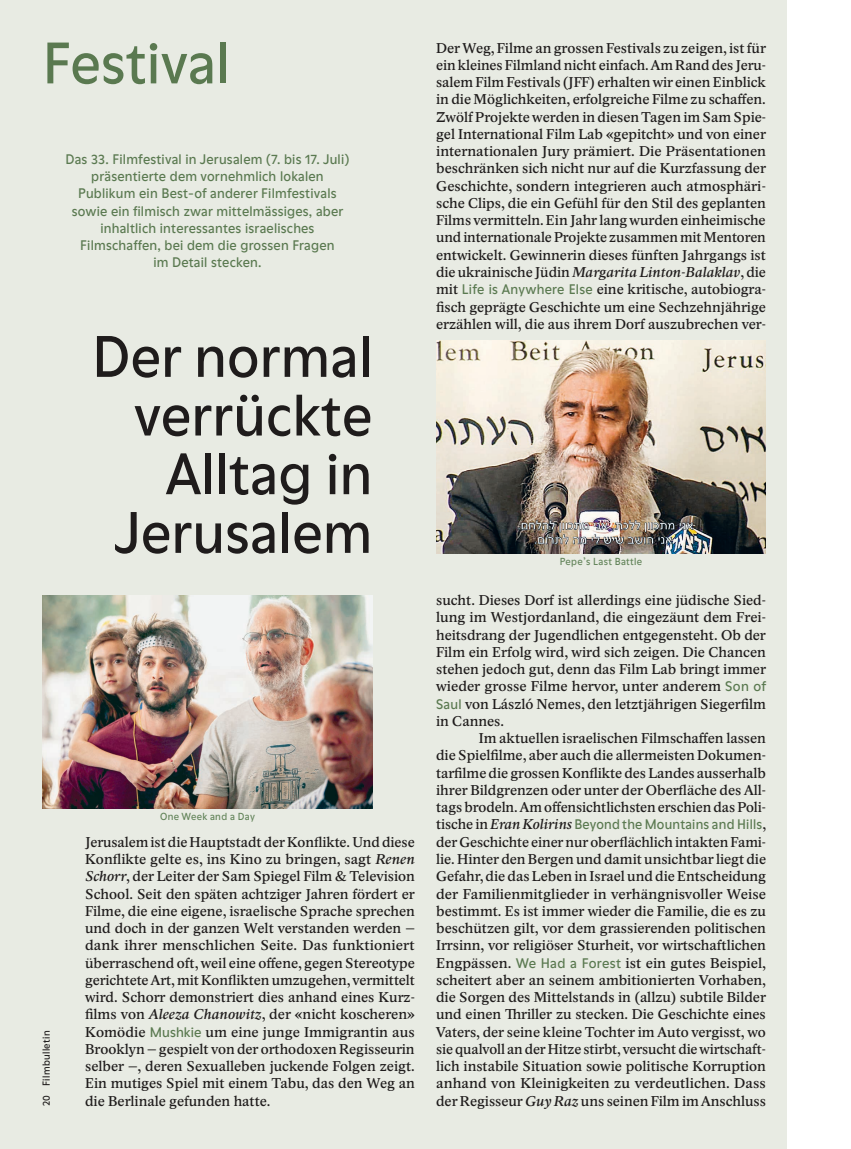
<style>
.page{position:relative;width:851px;height:1149px;background:#fff}
.page>*{position:absolute;margin:0;border:0;box-sizing:border-box;transform-origin:0 0}
.t1{font:60px/58.7px "RH Pluto";letter-spacing:.005em;color:#231f20;text-align:right}
.t2{font:60px "RH Pluto";letter-spacing:.005em;color:#63845a}
.t3{font:14.25px/17.2px "Academica";color:#231f20;text-align:justify}
.t4{font:14.25px/17.2px "RH Pluto";letter-spacing:.015em;color:#63845a;text-align:center}
.t5{font:10.5px "RH Pluto";letter-spacing:.03em;color:#63845a}
.t6{font:10.5px "RH Pluto";letter-spacing:.03em;color:#231f20}
.s1{font-style:italic}
.s2{font-family:"RH Pluto";color:#63845a}
.s3{font-family:"Academica"}
.s4{font-family:"Academica";color:#231f20}
.s5{font-family:"Academica";font-style:italic;color:#231f20}
</style>
<div class="page">
<div style="left:0;top:0;width:787px;height:1148px;background:#e8ebe3"></div>
<img style="left:436px;top:340px;width:329px;height:213px">
<img style="left:43px;top:595px;width:329px;height:213px">
<h1 class="t2" style="left:43px;top:22px;width:189px">Festival</h1>
<p class="t4" style="left:65px;top:150px;width:285px">Das 33. Filmfestival in Jerusalem (7. bis 17. Juli) präsentierte dem vornehmlich lokalen Publikum ein Best-of anderer Filmfestivals sowie ein filmisch zwar mittelmässiges, aber inhaltlich interessantes israelisches Filmschaffen, bei dem die grossen Fragen<br>im Detail stecken.</p>
<h1 class="t1" style="left:92px;top:325px;width:282px">Der normal verrückte<br>Alltag in<br>Jerusalem</h1>
<p class="t6" style="left:39px;top:1106px;width:77px;rotate:-90deg">20 Filmbulletin</p>
<p class="t5" style="left:160px;top:809px;width:96px">One Week and a Day</p>
<p class="t3" style="left:85px;top:833px;width:331px">Jerusalem ist die Hauptstadt der Konflikte. Und diese Konflikte gelte es, ins Kino zu bringen, sagt <span class="s1">Renen Schorr</span>, der Leiter der Sam Spiegel Film &amp; Television School. Seit den späten achtziger Jahren fördert er Filme, die eine eigene, israelische Sprache sprechen und doch in der ganzen Welt verstanden werden – dank ihrer menschlichen Seite. Das funktioniert überraschend oft, weil eine offene, gegen Stereotype gerichtete Art, mit Konflikten umzugehen, vermittelt wird. Schorr demonstriert dies anhand eines Kurz&shy;films von <span class="s1">Aleeza Chanowitz</span>, der «nicht koscheren» Komödie <span class="s2">Mushkie</span> um eine junge Immigrantin aus Brooklyn – gespielt von der orthodoxen Regisseurin selber –, deren Sexualleben juckende Folgen zeigt.<br>Ein mutiges Spiel mit einem Tabu, das den Weg an die Berlinale gefunden hatte.</p>
<p class="t3" style="left:436px;top:39px;width:331px">Der Weg, Filme an grossen Festivals zu zeigen, ist für ein kleines Filmland nicht einfach. Am Rand des Jeru&shy;salem Film Festivals (JFF) erhalten wir einen Einblick in die Möglichkeiten, erfolgreiche Filme zu schaffen.<br>Zwölf Projekte werden in diesen Tagen im Sam Spie&shy;gel International Film Lab «gepitcht» und von einer internationalen Jury prämiert. Die Präsentationen beschränken sich nicht nur auf die Kurzfassung der Geschichte, sondern integrieren auch atmosphäri&shy;sche Clips, die ein Gefühl für den Stil des geplanten Films vermitteln. Ein Jahr lang wurden einheimische und internationale Projekte zusammen mit Mentoren entwickelt. Gewinnerin dieses fünften Jahrgangs ist die ukrainische Jüdin <span class="s1">Margarita Linton-Balaklav</span>, die mit <span class="s2">Life is Anywhere Else</span> eine kritische, autobiogra&shy;fisch geprägte Geschichte um eine Sechzehnjährige erzählen will, die aus ihrem Dorf auszubrechen ver-</p>
<p class="t5" style="left:559px;top:554px;width:84px">Pepe<span class="s3">’</span>s Last Battle</p>
<p class="t3" style="left:436px;top:591px;width:331px">sucht. Dieses Dorf ist allerdings eine jüdische Sied&shy;lung im Westjordanland, die eingezäunt dem Frei&shy;heitsdrang der Jugendlichen entgegensteht. Ob der Film ein Erfolg wird, wird sich zeigen. Die Chancen stehen jedoch gut, denn das Film Lab bringt immer wieder grosse Filme hervor, unter anderem <span class="s2">Son of Saul</span> von László Nemes, den letztjährigen Siegerfilm in Cannes.</p>
<p class="t3" style="left:436px;top:729px;width:331px;text-indent:43px">Im aktuellen israelischen Filmschaffen lassen die Spielfilme, aber auch die allermeisten Dokumen&shy;tarfilme die grossen Konflikte des Landes ausserhalb ihrer Bildgrenzen oder unter der Oberfläche des All&shy;tags brodeln. Am offensichtlichsten erschien das Poli-</p>
<p class="t4" style="left:436px;top:815px;width:331px"><span class="s4">tische in</span> <span class="s5">Eran Kolirins</span> Beyond the Mountains and Hills<span class="s4">,</span></p>
<p class="t3" style="left:436px;top:833px;width:331px">der Geschichte einer nur oberflächlich intakten Fami&shy;lie. Hinter den Bergen und damit unsichtbar liegt die Gefahr, die das Leben in Israel und die Entscheidung der Familienmitglieder in verhängnisvoller Weise bestimmt. Es ist immer wieder die Familie, die es zu beschützen gilt, vor dem grassierenden politischen Irrsinn, vor religiöser Sturheit, vor wirtschaftlichen Engpässen. <span class="s2">We Had a Forest</span> ist ein gutes Beispiel, scheitert aber an seinem ambitionierten Vorhaben, die Sorgen des Mittelstands in (allzu) subtile Bilder und einen Thriller zu stecken. Die Geschichte eines Vaters, der seine kleine Tochter im Auto vergisst, wo sie qualvoll an der Hitze stirbt, versucht die wirtschaft&shy;lich instabile Situation sowie politische Korruption anhand von Kleinigkeiten zu verdeutlichen. Dass der Regisseur <span class="s1">Guy Raz</span> uns seinen Film im Anschluss</p>
</div>
